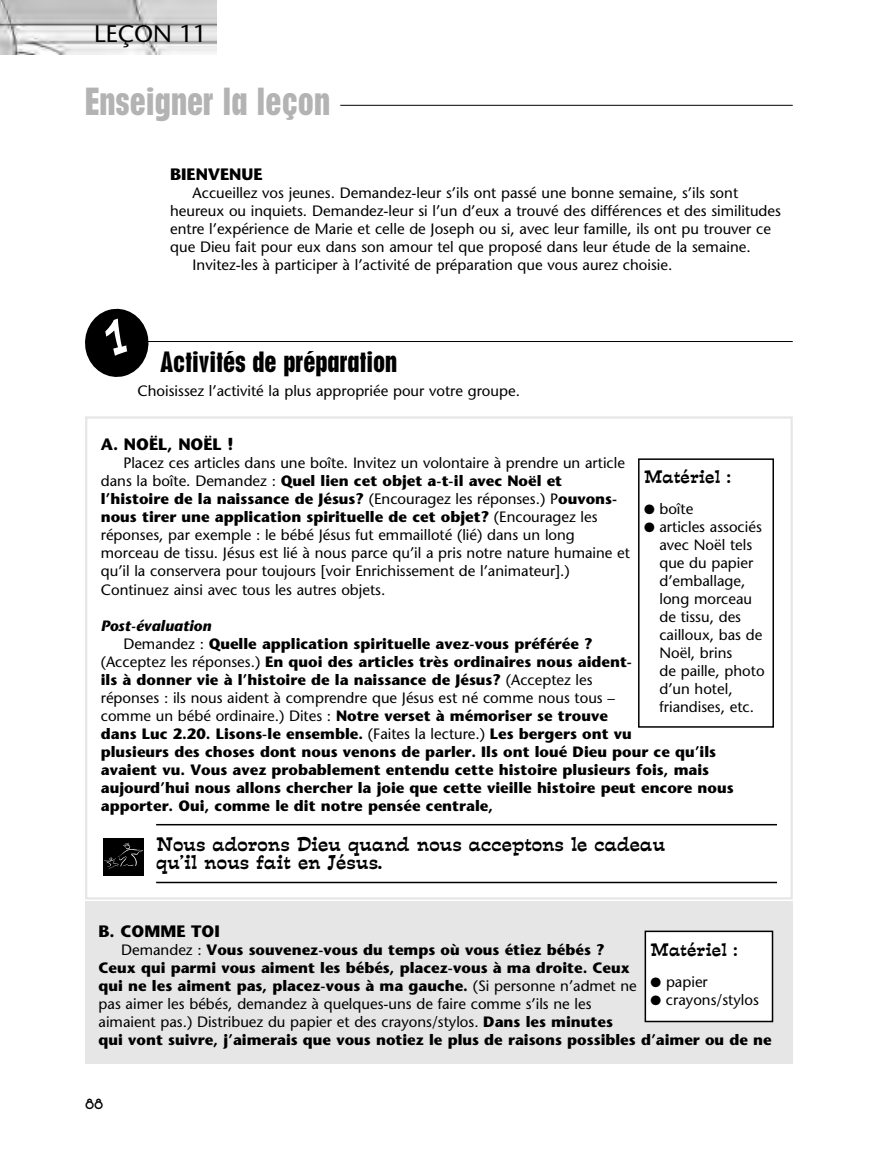
<style>
.page{position:relative;width:872px;height:1149px;background:#fff}
.page>*{position:absolute;margin:0;border:0;box-sizing:border-box;transform-origin:0 0}
.t1{font:700 condensed 36px "Placard";color:#b3b3b3}
.t2{font:700 condensed 27px "Placard";color:#000}
.t3{font:24px "Stone Sans";color:#000}
.t4{font:18px/18px "Estro Font";color:#000}
.t5{font:700 16.5px "Stone Sans";color:#000}
.t6{font:16.5px "Estro Font";color:#000}
.t7{font:15px/18px "Stone Sans";color:#000}
.t8{font:700 15px/18px "Stone Sans";color:#000}
.t9{font:italic 700 15px "Stone Sans";color:#000}
.t10{font:700 15px "New Garden";color:#000}
.s1{font-weight:700}
.s2{font-weight:400}
</style>
<div class="page">
<img style="left:0;top:0;width:216px;height:54px">
<hr style="left:133px;top:341px;width:659px;height:1px;background:#000">
<div style="left:85px;top:416px;width:707px;height:483px;border:2px solid #e6e6e6"></div>
<hr style="left:156px;top:823px;width:621px;height:2px;background:#000">
<hr style="left:156px;top:881px;width:621px;height:2px;background:#000">
<div style="left:85px;top:900px;width:707px;height:162px;background:#e6e6e6"></div>
<div style="left:638px;top:458px;width:136px;height:269px;border:2px solid #000"></div>
<div style="left:645px;top:931px;width:127px;height:90px;background:#fff"></div>
<div style="left:644px;top:930px;width:129px;height:91px;border:2px solid #000"></div>
<hr style="left:340px;top:105px;width:452px;height:1px;background:#000">
<div style="left:104px;top:838px;width:40px;height:37px;background:#000"></div>
<img style="left:104px;top:842px;width:39px;height:26px">
<svg style="left:85px;top:308px;width:64px;height:69px"></svg>
<h3 class="t3" style="left:94px;top:24px;width:114px">LEÇON 11</h3>
<h1 class="t1" style="left:85px;top:87px;width:247px">Enseigner la leçon</h1>
<p class="t5" style="left:170px;top:168px;width:94px">BIENVENUE</p>
<p class="t7" style="left:193px;top:185px;width:547px">Accueillez vos jeunes. Demandez-leur s’ils ont passé une bonne semaine, s’ils sont</p>
<p class="t7" style="left:170px;top:203px;width:612px">heureux ou inquiets. Demandez-leur si l’un d’eux a trouvé des différences et des similitudes</p>
<p class="t7" style="left:170px;top:221px;width:602px">entre l’expérience de Marie et celle de Joseph ou si, avec leur famille, ils ont pu trouver ce</p>
<p class="t7" style="left:170px;top:239px;width:582px">que Dieu fait pour eux dans son amour tel que proposé dans leur étude de la semaine.</p>
<p class="t7" style="left:193px;top:257px;width:481px">Invitez-les à participer à l’activité de préparation que vous aurez choisie.</p>
<h2 class="t2" style="left:160px;top:351px;width:239px">Activités de préparation</h2>
<p class="t7" style="left:137px;top:383px;width:384px">Choisissez l’activité la plus appropriée pour votre groupe.</p>
<p class="t5" style="left:101px;top:438px;width:134px">A. NOËL, NOËL !</p>
<p class="t7" style="left:101px;top:455px;width:531px;text-indent:22px">Placez ces articles dans une boîte. Invitez un volontaire à prendre un article dans la boîte. Demandez : <span class="s1">Quel lien cet objet a-t-il avec Noël et l’histoire de la naissance de Jésus?</span> (Encouragez les réponses.) P<span class="s1">ouvons&shy;nous tirer une application spirituelle de cet objet?</span> (Encouragez les réponses, par exemple : le bébé Jésus fut emmailloté (lié) dans un long morceau de tissu. Jésus est lié à nous parce qu’il a pris notre nature humaine et qu’il la conservera pour toujours [voir Enrichissement de l’animateur].)<br>Continuez ainsi avec tous les autres objets.</p>
<p class="t9" style="left:101px;top:619px;width:112px">Post-évaluation</p>
<p class="t8" style="left:123px;top:635px;width:471px"><span class="s2">Demandez :</span> Quelle application spirituelle avez-vous préférée ?</p>
<p class="t8" style="left:101px;top:653px;width:533px"><span class="s2">(Acceptez les réponses.)</span> En quoi des articles très ordinaires nous aident-</p>
<p class="t8" style="left:101px;top:671px;width:493px">ils à donner vie à l’histoire de la naissance de Jésus? <span class="s2">(Acceptez les</span></p>
<p class="t7" style="left:101px;top:689px;width:516px">réponses : ils nous aident à comprendre que Jésus est né comme nous tous –</p>
<p class="t8" style="left:101px;top:707px;width:508px"><span class="s2">comme un bébé ordinaire.) Dites :</span> Notre verset à mémoriser se trouve</p>
<p class="t8" style="left:101px;top:725px;width:532px">dans Luc 2.20. Lisons-le ensemble. <span class="s2">(Faites la lecture.)</span> Les bergers ont vu</p>
<p class="t8" style="left:101px;top:743px;width:617px">plusieurs des choses dont nous venons de parler. Ils ont loué Dieu pour ce qu’ils</p>
<p class="t8" style="left:101px;top:761px;width:610px">avaient vu. Vous avez probablement entendu cette histoire plusieurs fois, mais</p>
<p class="t8" style="left:101px;top:779px;width:634px">aujourd’hui nous allons chercher la joie que cette vieille histoire peut encore nous</p>
<p class="t8" style="left:101px;top:797px;width:394px">apporter. Oui, comme le dit notre pensée centrale,</p>
<p class="t4" style="left:156px;top:835px;width:510px">Nous adorons Dieu quand nous acceptons le cadeau qu’il nous fait en Jésus.</p>
<p class="t6" style="left:644px;top:467px;width:88px">Matériel :</p>
<p class="t7" style="left:644px;top:501px;width:51px">● boîte</p>
<p class="t7" style="left:659px;top:519px;width:107px;text-indent:-15px">● articles associés avec Noël tels que du papier d’emballage, long morceau de tissu, des cailloux, bas de<br>Noël, brins<br>de paille, photo d’un hotel, friandises, etc.</p>
<p class="t5" style="left:99px;top:924px;width:123px">B. COMME TOI</p>
<p class="t8" style="left:99px;top:941px;width:674px;text-indent:22px"><span class="s2">Demandez :</span> Vous souvenez-vous du temps où vous étiez bébés ?<br>Ceux qui parmi vous aiment les bébés, placez-vous à ma droite. Ceux<br>qui ne les aiment pas, placez-vous à ma gauche. <span class="s2">(Si personne n’admet ne<br>pas aimer les bébés, demandez à quelques-uns de faire comme s’ils ne les<br>aimaient pas.) Distribuez du papier et des crayons/stylos.</span> Dans les minutes<br>qui vont suivre, j’aimerais que vous notiez le plus de raisons possibles d’aimer ou de ne</p>
<p class="t6" style="left:650px;top:939px;width:88px">Matériel :</p>
<p class="t7" style="left:650px;top:974px;width:59px">● papier</p>
<p class="t7" style="left:650px;top:992px;width:110px">● crayons/stylos</p>
<p class="t10" style="left:85px;top:1094px;width:20px">88</p>
</div>
